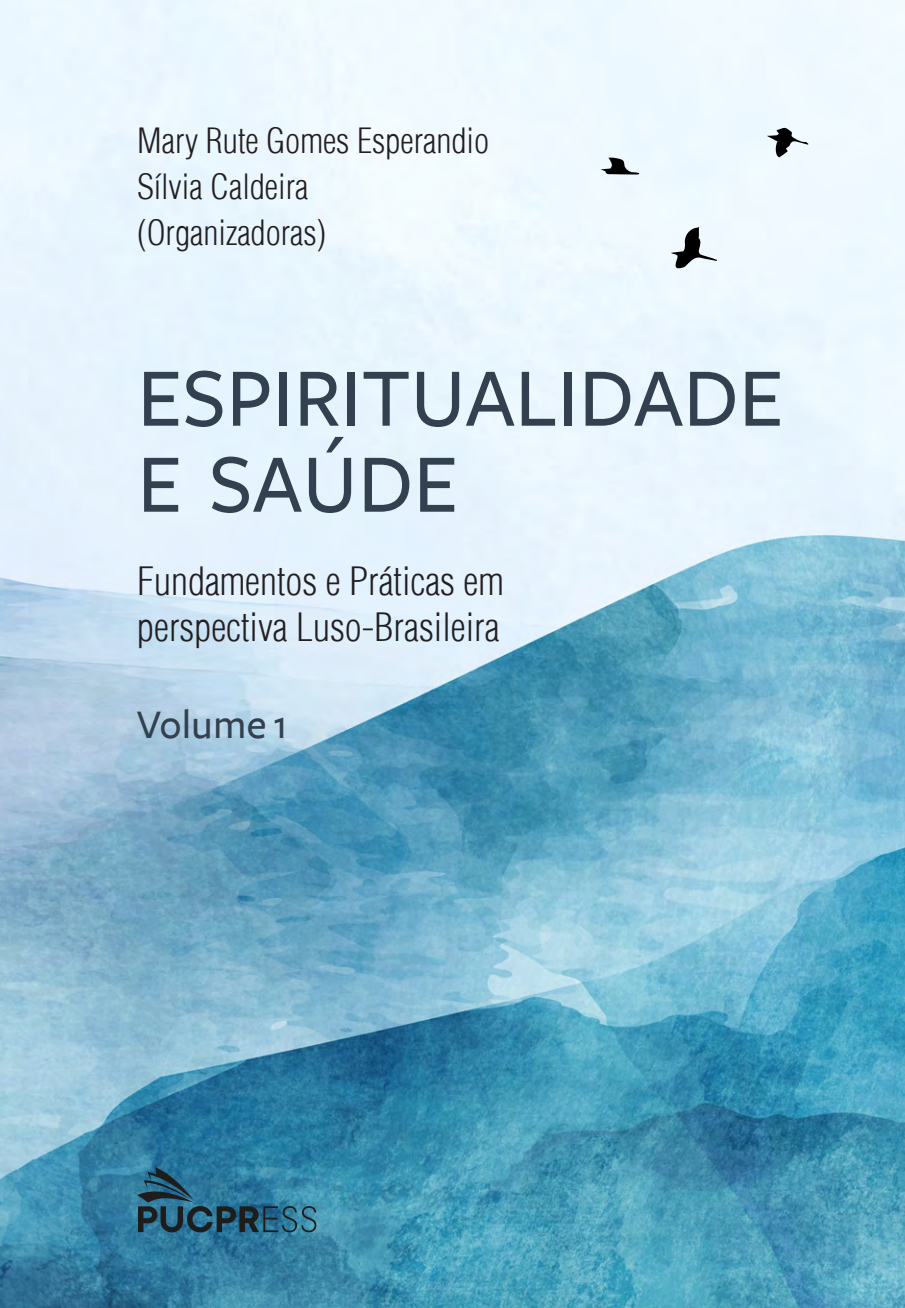
<style>
.page{position:relative;width:905px;height:1308px;background:#fff}
.page>*{position:absolute;margin:0;border:0;box-sizing:border-box;transform-origin:0 0}
.t1{font:500 86.2px/86px "Freight Sans";color:#32404f}
.t2{font:500 42.2px "Freight Sans";color:#32404f}
.t3{font:300 38.2px/46px "Helvetica LT Condensed";color:#231f20}
.t4{font:300 34px/46px "Helvetica LT Condensed";color:#231f20}
</style>
<div class="page">
<img style="left:0;top:0;width:905px;height:1307px">
<svg style="left:137px;top:1167px;width:179px;height:65px;background:#2b6984"></svg>
<svg style="left:767px;top:127px;width:41px;height:30px"></svg>
<svg style="left:671px;top:227px;width:46px;height:42px"></svg>
<svg style="left:601px;top:157px;width:38px;height:18px"></svg>
<p class="t4" style="left:137px;top:118px;width:353px">Mary Rute Gomes Esperandio<br>Sílvia Caldeira (Organizadoras)</p>
<h1 class="t1" style="left:137px;top:356px;width:648px">ESPIRITUALIDADE<br>E SAÚDE</h1>
<p class="t3" style="left:137px;top:557px;width:368px">Fundamentos e Práticas em perspectiva Luso-Brasileira</p>
<p class="t2" style="left:137px;top:701px;width:152px">Volume 1</p>
</div>
